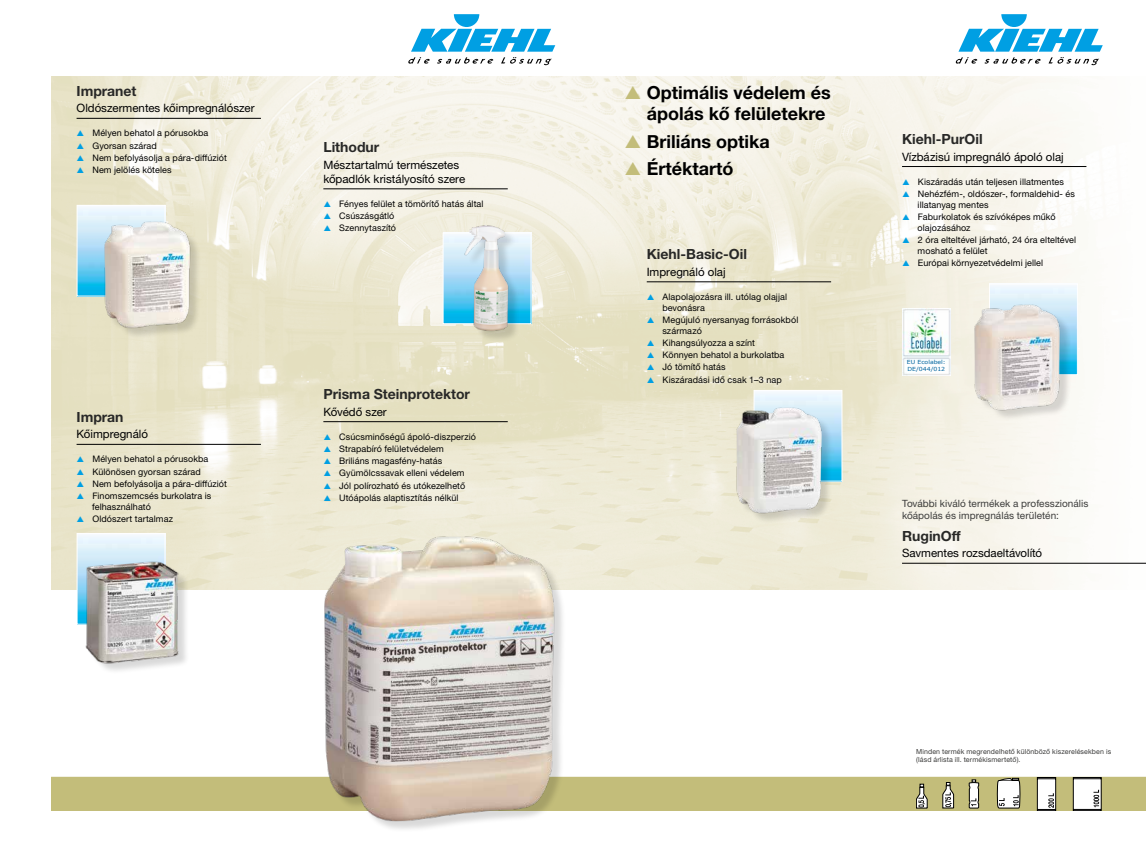
<style>
.page{position:relative;width:1146px;height:842px;background:#fff}
.page>*{position:absolute;margin:0;border:0;box-sizing:border-box;transform-origin:0 0}
.t1{font:700 18px/21.6px "Helvetica Neue World 75";color:#000}
.t2{font:700 14px "Helvetica Neue World 75";color:#282827}
.t3{font:11.5px/13.8px "Helvetica Neue World 55 Roman";color:#000}
.t4{font:10px/12px "Helvetica Neue World 55 Roman";letter-spacing:.005em;color:#3c3c3b}
.t5{font:9px/12.2px "Helvetica Neue World 55 Roman";letter-spacing:.01em;color:#000}
.t6{font:7px/8.4px "Helvetica Neue World 55 Roman";letter-spacing:.02em;color:#3c3c3b}
.t7{font:5.5px/7.4px "Verdana";color:#00639e;scale:1.11 1}
</style>
<div class="page">
<img style="left:51px;top:77px;width:1094px;height:513px">
<svg style="left:51px;top:777px;width:1094px;height:34px;background:#c2bc80"></svg>
<hr style="left:77px;top:444px;width:184px;height:1px;background:#000">
<hr style="left:323px;top:189px;width:184px;height:1px;background:#000">
<hr style="left:77px;top:118px;width:184px;height:1px;background:#000">
<hr style="left:323px;top:421px;width:184px;height:1px;background:#000">
<hr style="left:646px;top:282px;width:185px;height:1px;background:#000">
<hr style="left:901px;top:166px;width:185px;height:1px;background:#000">
<hr style="left:901px;top:563px;width:244px;height:1px;background:#000">
<img style="left:990px;top:285px;width:85px;height:88px">
<div style="left:988px;top:283px;width:89px;height:92px;border:1px solid #fff"></div>
<img style="left:755px;top:392px;width:85px;height:88px">
<div style="left:753px;top:390px;width:89px;height:92px;border:1px solid #fff"></div>
<img style="left:79px;top:535px;width:84px;height:23px">
<div style="left:77px;top:533px;width:88px;height:92px;border:1px solid #fff"></div>
<div style="left:442px;top:232px;width:89px;height:92px;border:1px solid #fff"></div>
<img style="left:79px;top:207px;width:84px;height:88px">
<div style="left:77px;top:205px;width:88px;height:92px;border:1px solid #fff"></div>
<img style="left:901px;top:309px;width:49px;height:66px">
<div style="left:738px;top:409px;width:95px;height:116px;background:#000;opacity:.15"></div>
<img style="left:732px;top:406px;width:89px;height:116px">
<div style="left:976px;top:306px;width:95px;height:116px;background:#000;opacity:.15"></div>
<img style="left:970px;top:303px;width:96px;height:116px">
<div style="left:106px;top:224px;width:96px;height:115px;background:#000;opacity:.15"></div>
<img style="left:100px;top:221px;width:97px;height:109px">
<div style="left:467px;top:227px;width:53px;height:116px;background:#000;opacity:.15"></div>
<img style="left:444px;top:223px;width:85px;height:111px">
<div style="left:88px;top:564px;width:102px;height:111px;background:#000;opacity:.15"></div>
<img style="left:77px;top:558px;width:115px;height:110px">
<svg style="left:955px;top:14px;width:147px;height:51px"></svg>
<svg style="left:408px;top:14px;width:147px;height:51px"></svg>
<img style="left:323px;top:533px;width:243px;height:295px">
<svg style="left:625px;top:86px;width:15px;height:13px"></svg>
<svg style="left:625px;top:134px;width:15px;height:14px"></svg>
<svg style="left:625px;top:162px;width:15px;height:13px"></svg>
<svg style="left:77px;top:456px;width:7px;height:6px"></svg>
<svg style="left:77px;top:469px;width:7px;height:6px"></svg>
<svg style="left:77px;top:481px;width:7px;height:6px"></svg>
<svg style="left:77px;top:493px;width:7px;height:6px"></svg>
<svg style="left:77px;top:516px;width:7px;height:6px"></svg>
<svg style="left:324px;top:201px;width:6px;height:6px"></svg>
<svg style="left:324px;top:213px;width:6px;height:6px"></svg>
<svg style="left:324px;top:225px;width:6px;height:6px"></svg>
<svg style="left:77px;top:130px;width:7px;height:6px"></svg>
<svg style="left:77px;top:143px;width:7px;height:6px"></svg>
<svg style="left:77px;top:155px;width:7px;height:6px"></svg>
<svg style="left:77px;top:167px;width:7px;height:6px"></svg>
<svg style="left:324px;top:434px;width:6px;height:6px"></svg>
<svg style="left:324px;top:446px;width:6px;height:6px"></svg>
<svg style="left:324px;top:458px;width:6px;height:6px"></svg>
<svg style="left:324px;top:470px;width:6px;height:6px"></svg>
<svg style="left:324px;top:483px;width:6px;height:5px"></svg>
<svg style="left:324px;top:495px;width:6px;height:6px"></svg>
<svg style="left:647px;top:294px;width:7px;height:6px"></svg>
<svg style="left:647px;top:317px;width:7px;height:6px"></svg>
<svg style="left:647px;top:340px;width:7px;height:6px"></svg>
<svg style="left:647px;top:352px;width:7px;height:6px"></svg>
<svg style="left:647px;top:364px;width:7px;height:6px"></svg>
<svg style="left:647px;top:377px;width:7px;height:5px"></svg>
<svg style="left:902px;top:179px;width:7px;height:5px"></svg>
<svg style="left:902px;top:191px;width:7px;height:6px"></svg>
<svg style="left:902px;top:214px;width:7px;height:6px"></svg>
<svg style="left:902px;top:237px;width:7px;height:6px"></svg>
<svg style="left:902px;top:260px;width:7px;height:6px"></svg>
<h2 class="t2" style="left:77px;top:83px;width:61px">Impranet</h2>
<p class="t3" style="left:77px;top:102px;width:179px">Oldószermentes kőimpregnálószer</p>
<p class="t5" style="left:92px;top:127px;width:136px">Mélyen behatol a pórusokba<br>Gyorsan szárad<br>Nem befolyásolja a pára-diffúziót<br>Nem jelölés köteles</p>
<h2 class="t2" style="left:77px;top:409px;width:48px">Impran</h2>
<p class="t3" style="left:77px;top:428px;width:73px">Kőimpregnáló</p>
<p class="t5" style="left:92px;top:453px;width:136px">Mélyen behatol a pórusokba<br>Különösen gyorsan szárad<br>Nem befolyásolja a pára-diffúziót<br>Finomszemcsés burkolatra is</p>
<p class="t5" style="left:92px;top:501px;width:82px">felhasználható<br>Oldószert tartalmaz</p>
<h2 class="t2" style="left:323px;top:139px;width:58px">Lithodur</h2>
<p class="t3" style="left:323px;top:158px;width:143px">Mésztartalmú természetes kőpadlók kristályosító szere</p>
<p class="t5" style="left:339px;top:198px;width:146px">Fényes felület a tömörítő hatás által<br>Csúszásgátló<br>Szennytaszító</p>
<h2 class="t2" style="left:323px;top:386px;width:148px">Prisma Steinprotektor</h2>
<p class="t3" style="left:323px;top:405px;width:65px">Kővédő szer</p>
<p class="t5" style="left:339px;top:430px;width:138px">Csúcsminőségű ápoló-diszperzió<br>Strapabíró felületvédelem<br>Briliáns magasfény-hatás<br>Gyümölcssavak elleni védelem<br>Jól polírozható és utókezelhető<br>Utóápolás alaptisztítás nélkül</p>
<h1 class="t1" style="left:646px;top:82px;width:185px">Optimális védelem és ápolás kő felületekre</h1>
<h1 class="t1" style="left:646px;top:128px;width:124px;line-height:27.3px">Briliáns optika<br>Értéktartó</h1>
<h2 class="t2" style="left:646px;top:246px;width:102px">Kiehl-Basic-Oil</h2>
<p class="t3" style="left:646px;top:265px;width:80px">Impregnáló olaj</p>
<p class="t5" style="left:662px;top:291px;width:126px;line-height:10.8px">Alapolajozásra ill. utólag olajjal bevonásra</p>
<p class="t5" style="left:662px;top:314px;width:137px;line-height:10.8px">Megújuló nyersanyag forrásokból származó</p>
<p class="t5" style="left:662px;top:337px;width:123px">Kihangsúlyozza a színt<br>Könnyen behatol a burkolatba<br>Jó tömítő hatás<br>Kiszáradási idő csak 1–3 nap</p>
<h2 class="t2" style="left:901px;top:131px;width:82px">Kiehl-PurOil</h2>
<p class="t3" style="left:901px;top:150px;width:163px">Vízbázisú impregnáló ápoló olaj</p>
<p class="t5" style="left:917px;top:175px;width:158px">Kiszáradás után teljesen illatmentes<br>Nehézfém-, oldószer-, formaldehid- és</p>
<p class="t5" style="left:917px;top:198px;width:139px">illatanyag mentes<br>Faburkolatok és szívóképes műkő</p>
<p class="t5" style="left:917px;top:221px;width:160px">olajozásához<br>2 óra elteltével járható, 24 óra elteltével</p>
<p class="t5" style="left:917px;top:244px;width:127px">mosható a felület<br>Európai környezetvédelmi jellel</p>
<p class="t7" style="left:906px;top:358px;width:36px">EU Ecolabel:<br>DE/044/012</p>
<p class="t4" style="left:901px;top:497px;width:188px">További kiváló termékek a professzionális kőápolás és impregnálás területén:</p>
<h2 class="t2" style="left:901px;top:528px;width:60px">RuginOff</h2>
<p class="t3" style="left:901px;top:546px;width:142px">Savmentes rozsdaeltávolító</p>
<p class="t6" style="left:916px;top:747px;width:196px">Minden termék megrendelhető különböző kiszerelésekben is (lásd árlista ill. termékismertető).</p>
</div>
